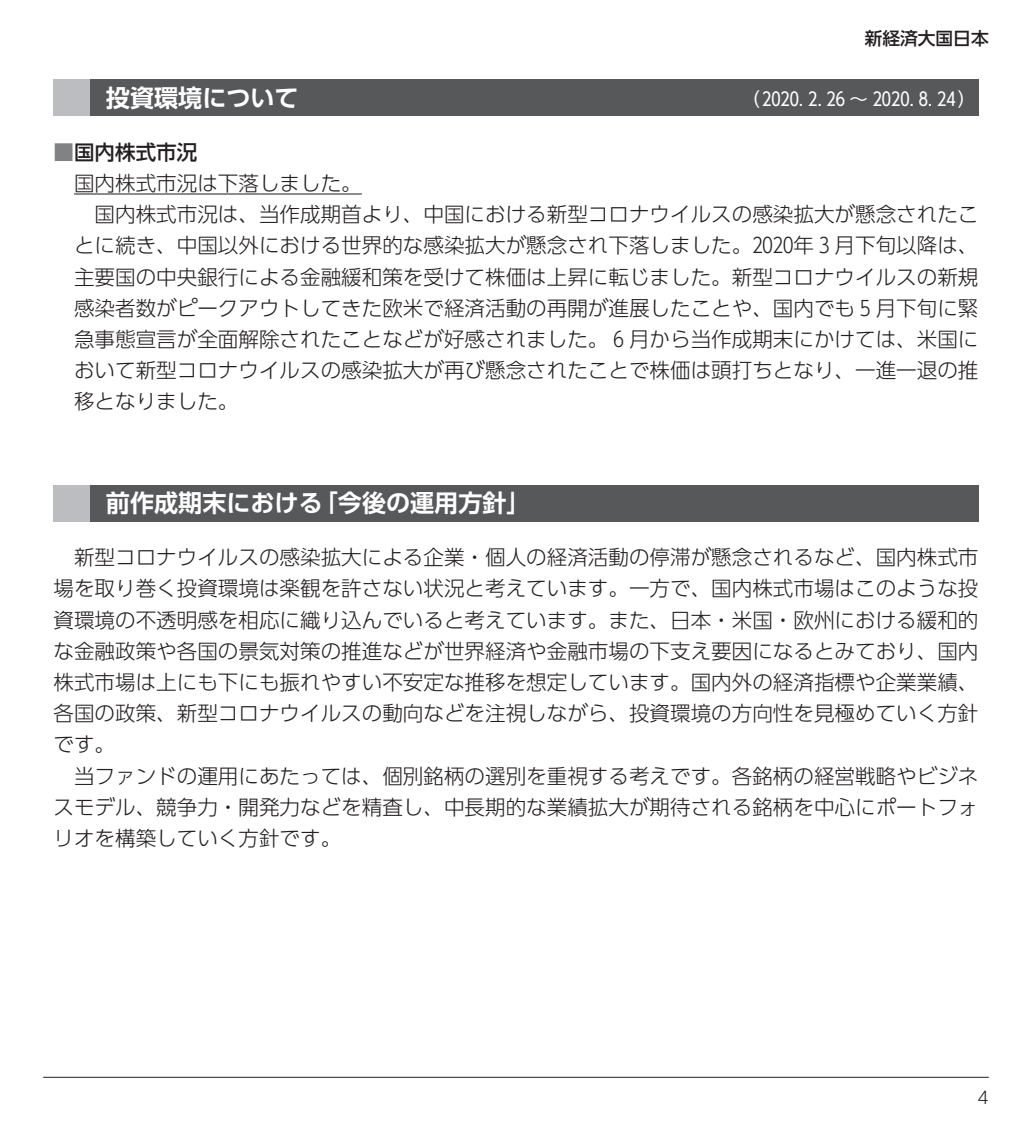
<style>
.page{position:relative;width:1032px;height:1134px;background:#fff}
.page>*{position:absolute;margin:0;border:0;box-sizing:border-box;transform-origin:0 0}
.t1{font:700 24px "UD Shin Go Pro De";color:#fff}
.t2{font:300 20.6px/31.2px "UD Shin Go Pro";color:#231f20;text-align:justify}
.t3{font:500 20.6px "UD Shin Go Pro";color:#231f20}
.t4{font:18.4px "UD Shin Go Pro";color:#fff}
.t5{font:500 17.8px "UD Shin Go Pro";color:#231f20}
.t6{font:300 17px "UD Shin Go Pro";color:#231f20}
.s1{color:#808285}
</style>
<div class="page">
<hr style="left:43px;top:1077px;width:946px;height:1px;background:#231f20">
<hr style="left:74px;top:193px;width:288px;height:1px;background:#231f20">
<div style="left:54px;top:79px;width:924px;height:37px;background:#57585a"></div>
<div style="left:54px;top:79px;width:36px;height:37px;background:#bcbdc0"></div>
<div style="left:54px;top:485px;width:924px;height:37px;background:#57585a"></div>
<div style="left:54px;top:485px;width:36px;height:37px;background:#bcbdc0"></div>
<p class="t5" style="left:865px;top:24px;width:126px">新経済大国日本</p>
<p class="t1" style="left:106px;top:78px;width:194px">投資環境について</p>
<p class="t4" style="left:741px;top:84px;width:236px">（ 2020. 2. 26 ～ 2020. 8. 24）</p>
<p class="t3" style="left:54px;top:135px;width:145px"><span class="s1">■</span>国内株式市況</p>
<p class="t2" style="left:74px;top:167px;width:289px">国内株式市況は下落しました。</p>
<p class="t2" style="left:95px;top:198px;width:885px">国内株式市況は、当作成期首より、中国における新型コロナウイルスの感染拡大が懸念されたこ</p>
<p class="t2" style="left:74px;top:229px;width:906px">とに続き、中国以外における世界的な感染拡大が懸念され下落しました。2020年 3 月下旬以降は、</p>
<p class="t2" style="left:74px;top:260px;width:906px">主要国の中央銀行による金融緩和策を受けて株価は上昇に転じました。新型コロナウイルスの新規</p>
<p class="t2" style="left:74px;top:292px;width:906px">感染者数がピークアウトしてきた欧米で経済活動の再開が進展したことや、国内でも 5 月下旬に緊</p>
<p class="t2" style="left:74px;top:323px;width:906px">急事態宣言が全面解除されたことなどが好感されました。 6 月から当作成期末にかけては、米国に</p>
<p class="t2" style="left:74px;top:354px;width:906px">おいて新型コロナウイルスの感染拡大が再び懸念されたことで株価は頭打ちとなり、一進一退の推</p>
<p class="t2" style="left:74px;top:385px;width:166px">移となりました。</p>
<p class="t1" style="left:106px;top:484px;width:426px">前作成期末における「今後の運用方針」</p>
<p class="t2" style="left:54px;top:541px;width:926px;text-indent:21px">新型コロナウイルスの感染拡大による企業・個人の経済活動の停滞が懸念されるなど、国内株式市場を取り巻く投資環境は楽観を許さない状況と考えています。一方で、国内株式市場はこのような投資環境の不透明感を相応に織り込んでいると考えています。また、日本・米国・欧州における緩和的な金融政策や各国の景気対策の推進などが世界経済や金融市場の下支え要因になるとみており、国内株式市場は上にも下にも振れやすい不安定な推移を想定しています。国内外の経済指標や企業業績、各国の政策、新型コロナウイルスの動向などを注視しながら、投資環境の方向性を見極めていく方針です。</p>
<p class="t2" style="left:54px;top:759px;width:926px;text-indent:21px">当ファンドの運用にあたっては、個別銘柄の選別を重視する考えです。各銘柄の経営戦略やビジネスモデル、競争力・開発力などを精査し、中長期的な業績拡大が期待される銘柄を中心にポートフォリオを構築していく方針です。</p>
<p class="t6" style="left:977px;top:1083px;width:13px">4</p>
</div>
